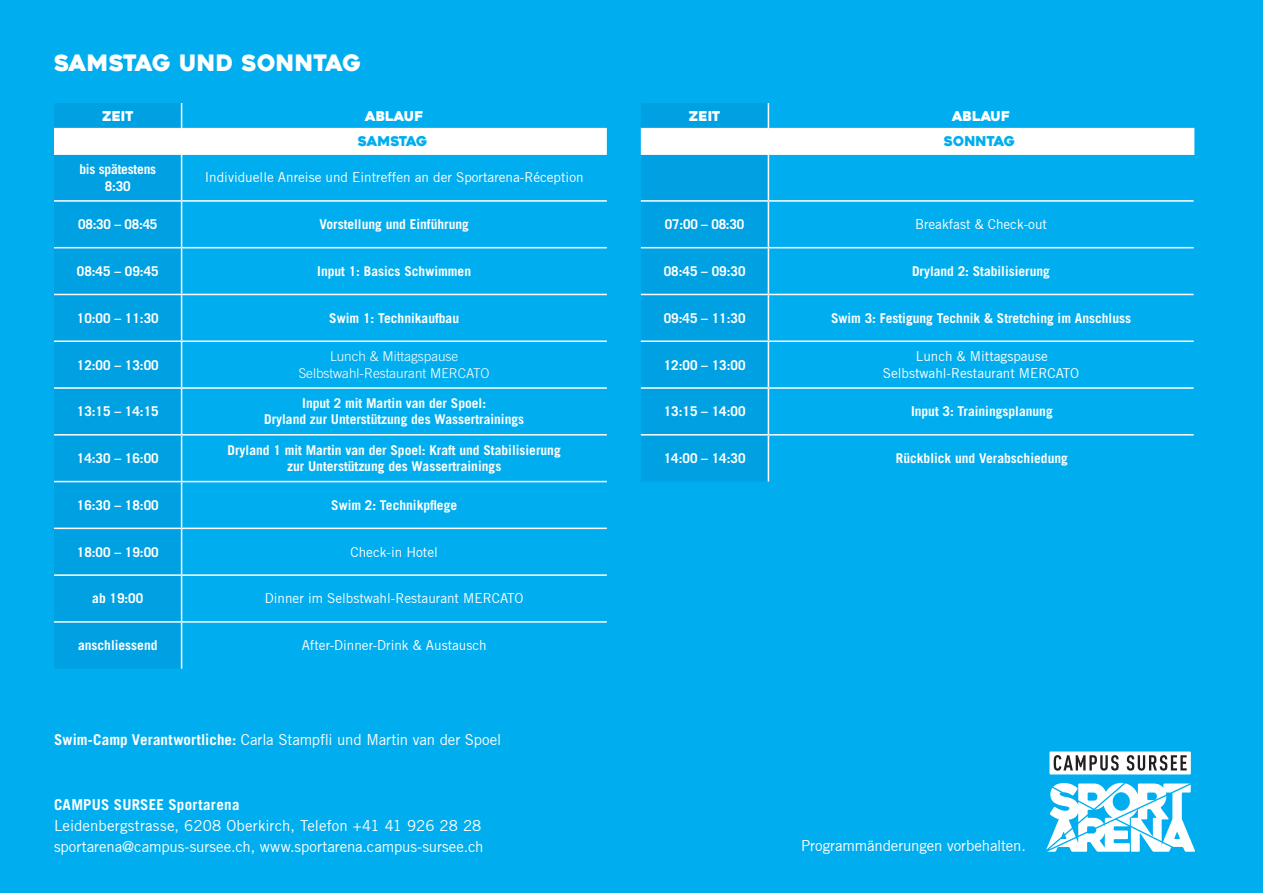
<style>
.page{position:relative;width:1263px;height:893px;background:#00aeef}
.page>*{position:absolute;margin:0;border:0;box-sizing:border-box;transform-origin:0 0}
.t1{font:22.5px "Heavitas";letter-spacing:-.005em;color:#fff}
.AUFZAEHLUNG{font:15px "Trade Gothic";letter-spacing:-.005em;color:#fff}
.AUFZAEHLUNG-2{font:700 15px "Trade Gothic LT Com";letter-spacing:.02em;color:#fff}
.t2{font:700 13.5px/16.2px "Trade Gothic LT Com";color:#fff;text-align:center}
.t3{font:13.5px "Trade Gothic";color:#fff}
.t4{font:300 13.5px "Trade Gothic LT Std";color:#fff}
.t5{font:13.5px "Heavitas";color:#fff}
.t6{font:13.5px "Heavitas";letter-spacing:-.03em;color:#00aeef}
.s1{font-family:"Trade Gothic LT Com";font-weight:700}
</style>
<div class="page">
<svg style="left:1049px;top:751px;width:142px;height:23px;background:#c0c3c5"></svg>
<svg style="left:1046px;top:783px;width:149px;height:69px"></svg>
<svg style="left:54px;top:155px;width:714px;height:514px"></svg>
<svg style="left:182px;top:154px;width:588px;height:47px"></svg>
<svg style="left:54px;top:103px;width:1140px;height:51px"></svg>
<hr style="left:54px;top:153px;width:128px;height:2px;background:#fff">
<hr style="left:182px;top:153px;width:425px;height:2px;background:#fff">
<hr style="left:181px;top:155px;width:1px;height:45px;background:#fff">
<hr style="left:641px;top:153px;width:127px;height:2px;background:#fff">
<hr style="left:768px;top:153px;width:426px;height:2px;background:#fff">
<hr style="left:768px;top:155px;width:1px;height:45px;background:#fff">
<hr style="left:54px;top:200px;width:128px;height:2px;background:#fff">
<hr style="left:182px;top:200px;width:425px;height:2px;background:#fff">
<hr style="left:181px;top:202px;width:1px;height:45px;background:#fff">
<hr style="left:641px;top:200px;width:127px;height:2px;background:#fff">
<hr style="left:768px;top:200px;width:426px;height:2px;background:#fff">
<hr style="left:768px;top:202px;width:1px;height:45px;background:#fff">
<hr style="left:54px;top:247px;width:128px;height:1px;background:#fff">
<hr style="left:182px;top:247px;width:425px;height:1px;background:#fff">
<hr style="left:181px;top:248px;width:1px;height:46px;background:#fff">
<hr style="left:641px;top:247px;width:127px;height:1px;background:#fff">
<hr style="left:768px;top:247px;width:426px;height:1px;background:#fff">
<hr style="left:768px;top:248px;width:1px;height:46px;background:#fff">
<hr style="left:54px;top:294px;width:128px;height:1px;background:#fff">
<hr style="left:182px;top:294px;width:425px;height:1px;background:#fff">
<hr style="left:181px;top:295px;width:1px;height:45px;background:#fff">
<hr style="left:641px;top:294px;width:127px;height:1px;background:#fff">
<hr style="left:768px;top:294px;width:426px;height:1px;background:#fff">
<hr style="left:768px;top:295px;width:1px;height:45px;background:#fff">
<hr style="left:54px;top:340px;width:128px;height:2px;background:#fff">
<hr style="left:182px;top:340px;width:425px;height:2px;background:#fff">
<hr style="left:181px;top:342px;width:1px;height:45px;background:#fff">
<hr style="left:641px;top:340px;width:127px;height:2px;background:#fff">
<hr style="left:768px;top:340px;width:426px;height:2px;background:#fff">
<hr style="left:768px;top:342px;width:1px;height:45px;background:#fff">
<hr style="left:54px;top:387px;width:128px;height:2px;background:#fff">
<hr style="left:182px;top:387px;width:425px;height:2px;background:#fff">
<hr style="left:181px;top:389px;width:1px;height:45px;background:#fff">
<hr style="left:641px;top:387px;width:127px;height:2px;background:#fff">
<hr style="left:768px;top:387px;width:426px;height:2px;background:#fff">
<hr style="left:768px;top:389px;width:1px;height:45px;background:#fff">
<hr style="left:54px;top:434px;width:128px;height:2px;background:#fff">
<hr style="left:182px;top:434px;width:425px;height:2px;background:#fff">
<hr style="left:181px;top:436px;width:1px;height:45px;background:#fff">
<hr style="left:641px;top:434px;width:127px;height:2px;background:#fff">
<hr style="left:768px;top:434px;width:426px;height:2px;background:#fff">
<hr style="left:768px;top:436px;width:1px;height:46px;background:#fff">
<hr style="left:54px;top:481px;width:128px;height:1px;background:#fff">
<hr style="left:182px;top:481px;width:425px;height:1px;background:#fff">
<hr style="left:181px;top:482px;width:1px;height:46px;background:#fff">
<hr style="left:54px;top:528px;width:128px;height:1px;background:#fff">
<hr style="left:182px;top:528px;width:425px;height:1px;background:#fff">
<hr style="left:181px;top:529px;width:1px;height:45px;background:#fff">
<hr style="left:54px;top:574px;width:128px;height:2px;background:#fff">
<hr style="left:182px;top:574px;width:425px;height:2px;background:#fff">
<hr style="left:181px;top:576px;width:1px;height:45px;background:#fff">
<hr style="left:54px;top:621px;width:128px;height:2px;background:#fff">
<hr style="left:182px;top:621px;width:425px;height:2px;background:#fff">
<hr style="left:181px;top:623px;width:1px;height:46px;background:#fff">
<p class="t1" style="left:54px;top:49px;width:309px">SAMSTAG UND SONNTAG</p>
<p class="t5" style="left:102px;top:108px;width:33px">ZEIT</p>
<p class="t5" style="left:365px;top:108px;width:60px">ABLAUF</p>
<p class="t5" style="left:689px;top:108px;width:33px">ZEIT</p>
<p class="t5" style="left:952px;top:108px;width:60px">ABLAUF</p>
<p class="t6" style="left:358px;top:133px;width:71px">SAMSTAG</p>
<p class="t6" style="left:944px;top:133px;width:73px">SONNTAG</p>
<p class="t2" style="left:79px;top:161px;width:78px">bis spätestens</p>
<p class="t2" style="left:105px;top:177px;width:27px">8:30</p>
<p class="t3" style="left:205px;top:169px;width:380px">Individuelle Anreise und Eintreffen an der Sportarena-Réception</p>
<p class="t2" style="left:78px;top:216px;width:81px">08:30 – 08:45</p>
<p class="t2" style="left:319px;top:216px;width:151px">Vorstellung und Einführung</p>
<p class="t2" style="left:665px;top:216px;width:81px">07:00 – 08:30</p>
<p class="t3" style="left:915px;top:216px;width:133px">Breakfast &amp; Check-out</p>
<p class="t2" style="left:77px;top:263px;width:83px">08:45 – 09:45</p>
<p class="t2" style="left:317px;top:263px;width:155px">Input 1: Basics Schwimmen</p>
<p class="t2" style="left:664px;top:263px;width:83px">08:45 – 09:30</p>
<p class="t2" style="left:912px;top:263px;width:140px">Dryland 2: Stabilisierung</p>
<p class="t2" style="left:77px;top:310px;width:83px">10:00 – 11:30</p>
<p class="t2" style="left:329px;top:310px;width:131px">Swim 1: Technikaufbau</p>
<p class="t2" style="left:664px;top:310px;width:83px">09:45 – 11:30</p>
<p class="t2" style="left:831px;top:310px;width:302px">Swim 3: Festigung Technik &amp; Stretching im Anschluss</p>
<p class="t2" style="left:77px;top:356px;width:83px">12:00 – 13:00</p>
<p class="t4" style="left:330px;top:349px;width:130px">Lunch &amp; Mittagspause</p>
<p class="t4" style="left:299px;top:365px;width:192px">Selbstwahl-Restaurant MERCATO</p>
<p class="t3" style="left:916px;top:348px;width:134px">Lunch &amp; Mittagspause</p>
<p class="t3" style="left:883px;top:365px;width:198px">Selbstwahl-Restaurant MERCATO</p>
<p class="t2" style="left:664px;top:356px;width:83px">12:00 – 13:00</p>
<p class="t2" style="left:77px;top:403px;width:83px">13:15 – 14:15</p>
<p class="t2" style="left:264px;top:395px;width:261px">Input 2 mit Martin van der Spoel:<br>Dryland zur Unterstützung des Wassertrainings</p>
<p class="t2" style="left:664px;top:403px;width:83px">13:15 – 14:00</p>
<p class="t2" style="left:911px;top:403px;width:143px">Input 3: Trainingsplanung</p>
<p class="t2" style="left:77px;top:450px;width:83px">14:30 – 16:00</p>
<p class="t2" style="left:228px;top:442px;width:335px">Dryland 1 mit Martin van der Spoel: Kraft und Stabilisierung zur Unterstützung des Wassertrainings</p>
<p class="t2" style="left:664px;top:450px;width:83px">14:00 – 14:30</p>
<p class="t2" style="left:896px;top:450px;width:174px">Rückblick und Verabschiedung</p>
<p class="t2" style="left:77px;top:497px;width:83px">16:30 – 18:00</p>
<p class="t2" style="left:331px;top:497px;width:128px">Swim 2: Technikpflege</p>
<p class="t2" style="left:77px;top:543px;width:83px">18:00 – 19:00</p>
<p class="t3" style="left:350px;top:544px;width:89px">Check-in Hotel</p>
<p class="t2" style="left:92px;top:590px;width:53px">ab 19:00</p>
<p class="t3" style="left:265px;top:590px;width:260px">Dinner im Selbstwahl-Restaurant MERCATO</p>
<p class="t2" style="left:78px;top:637px;width:81px">anschliessend</p>
<p class="t3" style="left:302px;top:637px;width:186px">After-Dinner-Drink &amp; Austausch</p>
<p class="AUFZAEHLUNG" style="left:54px;top:730px;width:449px"><span class="s1">Swim-Camp Verantwortliche:</span> Carla Stampfli und Martin van der Spoel</p>
<p class="AUFZAEHLUNG-2" style="left:54px;top:795px;width:187px">CAMPUS SURSEE Sportarena</p>
<p class="AUFZAEHLUNG" style="left:54px;top:816px;width:429px">Leidenbergstrasse, 6208 Oberkirch, Telefon +41 41 926 28 28</p>
<p class="AUFZAEHLUNG" style="left:54px;top:837px;width:431px">sportarena@campus-sursee.ch, www.sportarena.campus-sursee.ch</p>
<p class="AUFZAEHLUNG" style="left:801px;top:836px;width:226px">Programmänderungen vorbehalten.</p>
</div>
